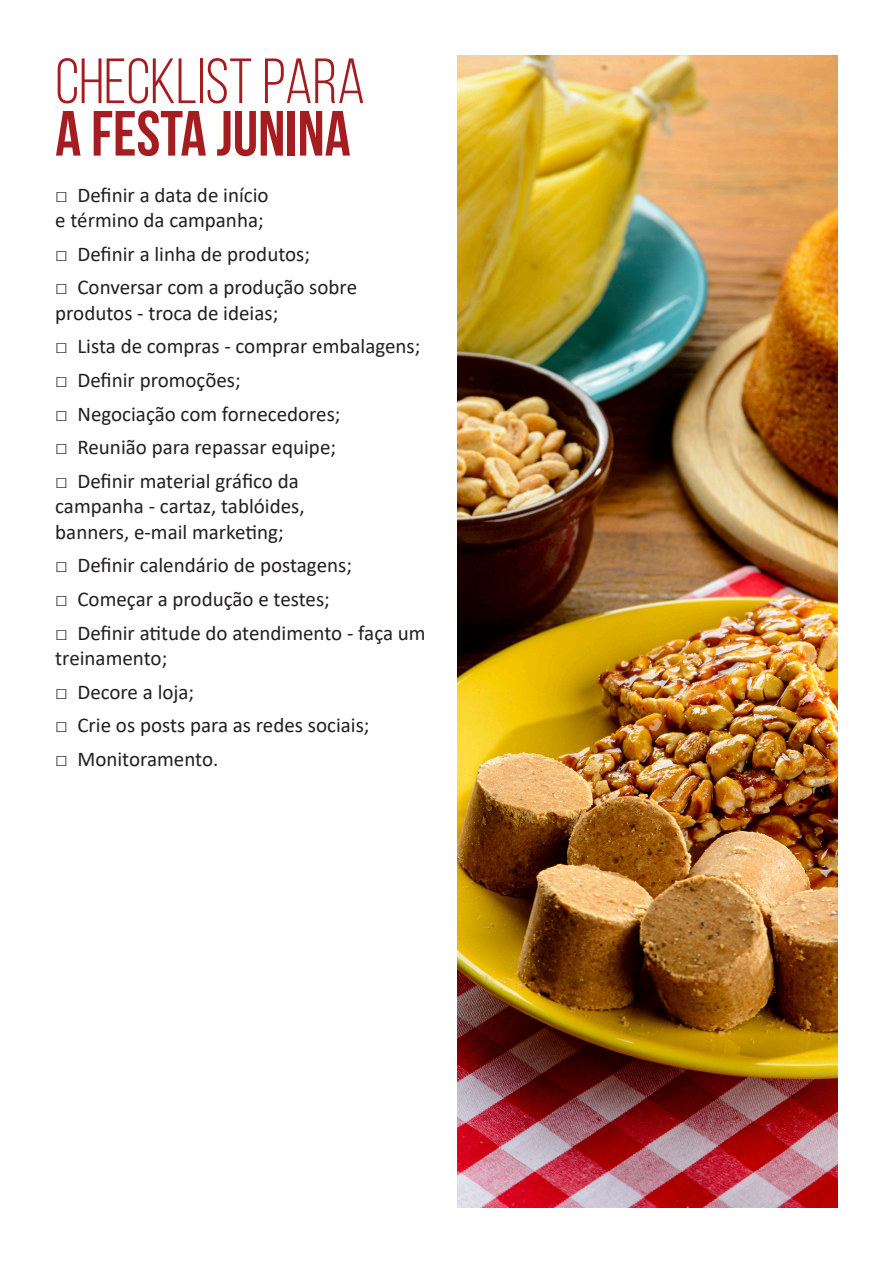
<style>
.page{position:relative;width:893px;height:1263px;background:#fff}
.page>*{position:absolute;margin:0;border:0;box-sizing:border-box;transform-origin:0 0}
.TITULOS{font:63.75px "Bebas Neue";color:#a41d21}
.TITULOS-2{font:700 63.75px "Bebas Neue";color:#a41d21}
.TEXTOS_GERAIS{font:21px/25.2px "Calibri";color:#231f20}
</style>
<div class="page">
<img style="left:457px;top:55px;width:381px;height:1153px">
<p class="TITULOS" style="left:55px;top:47px;width:311px">CHECKLIST PARA</p>
<p class="TITULOS-2" style="left:55px;top:99px;width:297px">A FESTA JUNINA</p>
<p class="TEXTOS_GERAIS" style="left:55px;top:182px;width:215px">□ Definir a data de início e término da campanha;</p>
<p class="TEXTOS_GERAIS" style="left:55px;top:241px;width:256px">□ Definir a linha de produtos;</p>
<p class="TEXTOS_GERAIS" style="left:55px;top:274px;width:303px">□ Conversar com a produção sobre produtos - troca de ideias;</p>
<p class="TEXTOS_GERAIS" style="left:55px;top:333px;width:367px">□ Lista de compras - comprar embalagens;</p>
<p class="TEXTOS_GERAIS" style="left:55px;top:367px;width:187px">□ Definir promoções;</p>
<p class="TEXTOS_GERAIS" style="left:55px;top:401px;width:287px">□ Negociação com fornecedores;</p>
<p class="TEXTOS_GERAIS" style="left:55px;top:434px;width:282px">□ Reunião para repassar equipe;</p>
<p class="TEXTOS_GERAIS" style="left:55px;top:468px;width:251px">□ Definir material gráfico da campanha - cartaz, tablóides, banners, e-mail marketing;</p>
<p class="TEXTOS_GERAIS" style="left:55px;top:552px;width:298px">□ Definir calendário de postagens;</p>
<p class="TEXTOS_GERAIS" style="left:55px;top:586px;width:276px">□ Começar a produção e testes;</p>
<p class="TEXTOS_GERAIS" style="left:55px;top:620px;width:372px">□ Definir atitude do atendimento - faça um treinamento;</p>
<p class="TEXTOS_GERAIS" style="left:55px;top:678px;width:140px">□ Decore a loja;</p>
<p class="TEXTOS_GERAIS" style="left:55px;top:712px;width:316px">□ Crie os posts para as redes sociais;</p>
<p class="TEXTOS_GERAIS" style="left:55px;top:746px;width:165px">□ Monitoramento.</p>
</div>
